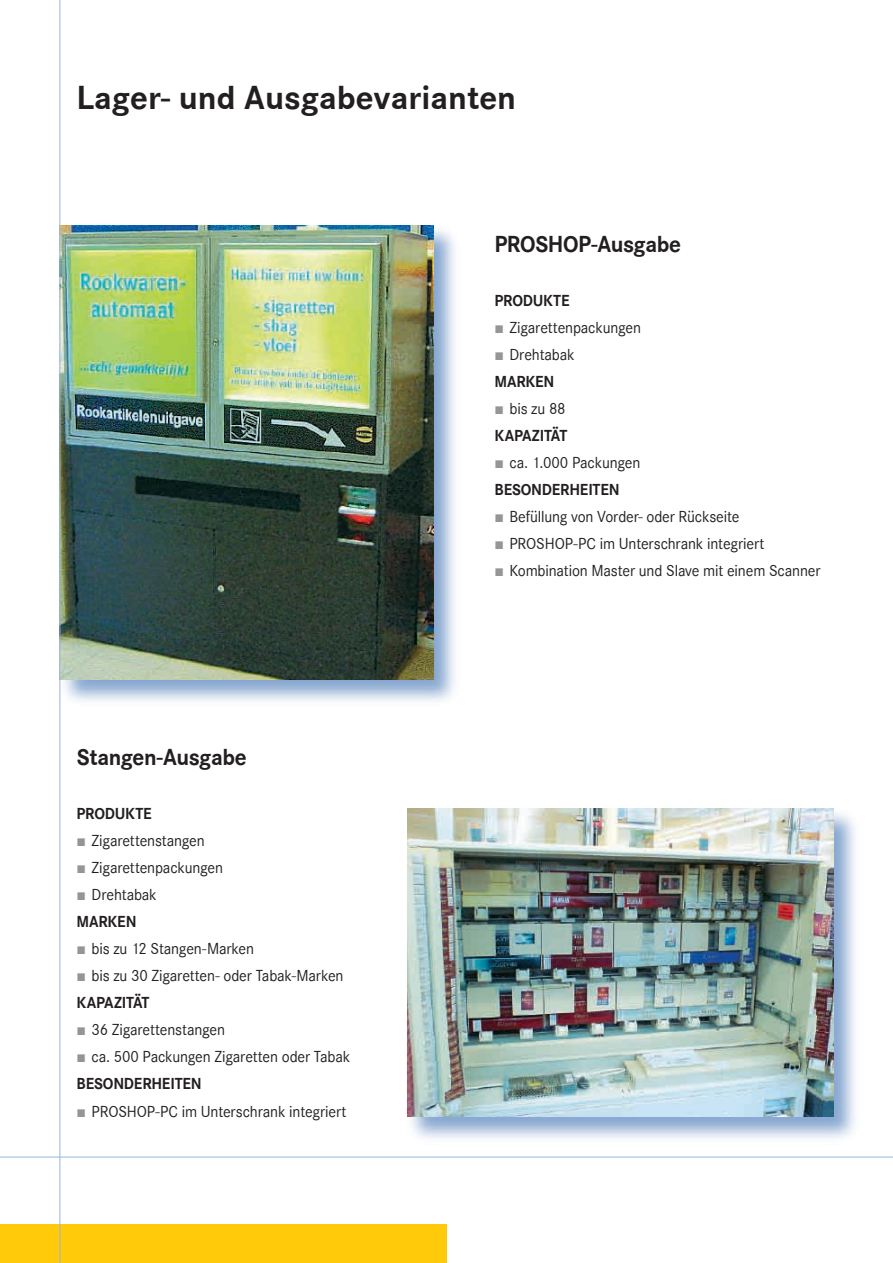
<style>
.page{position:relative;width:893px;height:1263px;background:#fff}
.page>*{position:absolute;margin:0;border:0;box-sizing:border-box;transform-origin:0 0}
.t1{font:500 34.5px "Corporate S Bold";color:#231f20}
.t2{font:500 24px "Corporate S Bold";letter-spacing:-.02em;color:#231f20;scale:.96 1}
.t3{font:500 16.5px "Corporate S Regular";letter-spacing:-.01em;color:#231f20;scale:.96 1}
.t4{font:500 16.5px "Corporate S Bold";letter-spacing:-.015em;color:#231f20;scale:.96 1}
.s1{font-family:"Arial";font-weight:400;color:#939598}
</style>
<div class="page">
<div style="left:0;top:1224px;width:446px;height:39px;background:#feca0a"></div>
<div style="left:58px;top:224px;width:404px;height:484px;background:#0d4da1;opacity:.5"></div>
<img style="left:61px;top:225px;width:372px;height:455px">
<hr style="left:60px;top:0;width:1px;height:1263px;background:#95b5de">
<hr style="left:0;top:1157px;width:893px;height:1px;background:#95b5de">
<div style="left:406px;top:807px;width:456px;height:337px;background:#0d4da1;opacity:.5"></div>
<img style="left:407px;top:809px;width:426px;height:307px">
<h1 class="t1" style="left:77px;top:78px;width:441px">Lager- und Ausgabevarianten</h1>
<h2 class="t2" style="left:77px;top:744px;width:178px">Stangen-Ausgabe</h2>
<p class="t4" style="left:77px;top:804px;width:80px">PRODUKTE</p>
<p class="t3" style="left:76px;top:832px;width:135px"><span class="s1">■</span> Zigarettenstangen</p>
<p class="t3" style="left:76px;top:859px;width:154px"><span class="s1">■</span> Zigarettenpackungen</p>
<p class="t3" style="left:76px;top:886px;width:85px"><span class="s1">■</span> Drehtabak</p>
<p class="t4" style="left:77px;top:912px;width:64px">MARKEN</p>
<p class="t3" style="left:76px;top:940px;width:187px"><span class="s1">■</span> bis zu 12 Stangen-Marken</p>
<p class="t3" style="left:76px;top:967px;width:280px"><span class="s1">■</span> bis zu 30 Zigaretten- oder Tabak-Marken</p>
<p class="t4" style="left:77px;top:993px;width:77px">KAPAZITÄT</p>
<p class="t3" style="left:76px;top:1021px;width:156px"><span class="s1">■</span> 36 Zigarettenstangen</p>
<p class="t3" style="left:76px;top:1048px;width:287px"><span class="s1">■</span> ca. 500 Packungen Zigaretten oder Tabak</p>
<p class="t4" style="left:77px;top:1074px;width:132px">BESONDERHEITEN</p>
<p class="t3" style="left:76px;top:1102px;width:283px"><span class="s1">■</span> PROSHOP-PC im Unterschrank integriert</p>
<h2 class="t2" style="left:494px;top:231px;width:196px">PROSHOP-Ausgabe</h2>
<p class="t4" style="left:495px;top:291px;width:80px">PRODUKTE</p>
<p class="t3" style="left:494px;top:319px;width:154px"><span class="s1">■</span> Zigarettenpackungen</p>
<p class="t3" style="left:494px;top:346px;width:85px"><span class="s1">■</span> Drehtabak</p>
<p class="t4" style="left:495px;top:372px;width:64px">MARKEN</p>
<p class="t3" style="left:494px;top:400px;width:76px"><span class="s1">■</span> bis zu 88</p>
<p class="t4" style="left:495px;top:426px;width:77px">KAPAZITÄT</p>
<p class="t3" style="left:494px;top:454px;width:154px"><span class="s1">■</span> ca. 1.000 Packungen</p>
<p class="t4" style="left:495px;top:480px;width:132px">BESONDERHEITEN</p>
<p class="t3" style="left:494px;top:508px;width:257px"><span class="s1">■</span> Befüllung von Vorder- oder Rückseite</p>
<p class="t3" style="left:494px;top:535px;width:283px"><span class="s1">■</span> PROSHOP-PC im Unterschrank integriert</p>
<p class="t3" style="left:494px;top:562px;width:341px"><span class="s1">■</span> Kombination Master und Slave mit einem Scanner</p>
</div>
